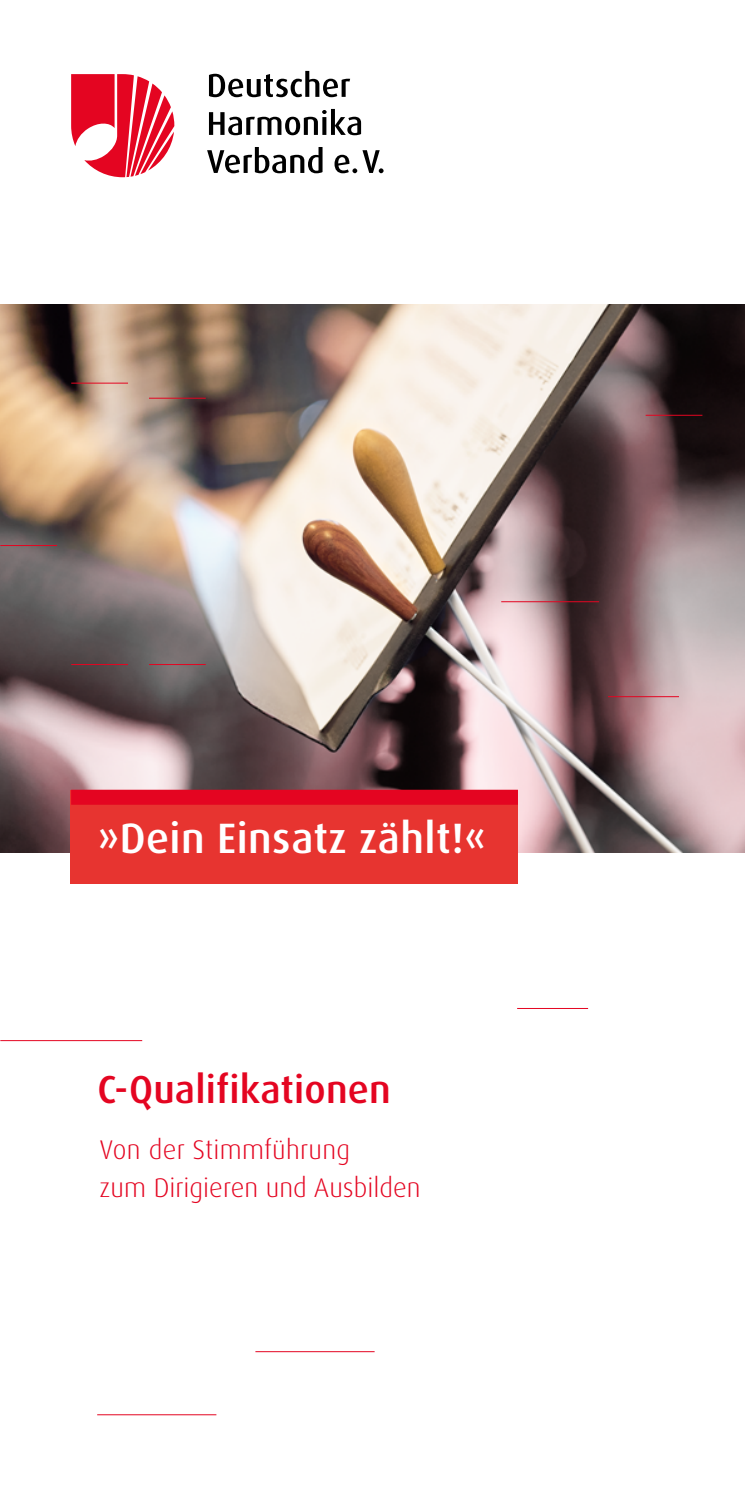
<style>
.page{position:relative;width:745px;height:1489px;background:#fff}
.page>*{position:absolute;margin:0;border:0;box-sizing:border-box;transform-origin:0 0}
.t1{font:500 42.5px "Dax Pro";letter-spacing:.01em;color:#fff}
.t2{font:500 39px "Dax Pro";letter-spacing:.005em;color:#e40521}
.t3{font:300 27px/37.5px "Dax Pro";color:#e40521}
</style>
<div class="page">
<img style="left:0;top:305px;width:744px;height:547px">
<div style="left:71px;top:789px;width:446px;height:94px;background:#e73430"></div>
<hr style="left:501px;top:601px;width:97px;height:1px;background:#e40521">
<hr style="left:71px;top:664px;width:57px;height:1px;background:#e40521">
<hr style="left:71px;top:382px;width:57px;height:1px;background:#e40521">
<hr style="left:645px;top:415px;width:57px;height:1px;background:#e40521">
<hr style="left:149px;top:664px;width:57px;height:1px;background:#e40521">
<hr style="left:149px;top:398px;width:57px;height:1px;background:#e40521">
<hr style="left:0;top:545px;width:57px;height:1px;background:#e40521">
<hr style="left:0;top:1040px;width:142px;height:1px;background:#e40521">
<hr style="left:255px;top:1351px;width:119px;height:1px;background:#e40521">
<hr style="left:97px;top:1414px;width:119px;height:1px;background:#e40521">
<div style="left:71px;top:789px;width:446px;height:15px;background:#e40521"></div>
<hr style="left:517px;top:1007px;width:70px;height:1px;background:#e40521">
<hr style="left:607px;top:696px;width:71px;height:1px;background:#e40521">
<svg style="left:207px;top:147px;width:176px;height:26px"></svg>
<svg style="left:209px;top:109px;width:152px;height:26px"></svg>
<svg style="left:209px;top:71px;width:141px;height:26px"></svg>
<svg style="left:71px;top:74px;width:103px;height:103px"></svg>
<h1 class="t1" style="left:98px;top:810px;width:389px">»Dein Einsatz zählt!«</h1>
<h2 class="t2" style="left:98px;top:1063px;width:294px">C-Qualifikationen</h2>
<p class="t3" style="left:100px;top:1130px;width:322px">Von der Stimmführung<br>zum Dirigieren und Ausbilden</p>
</div>
